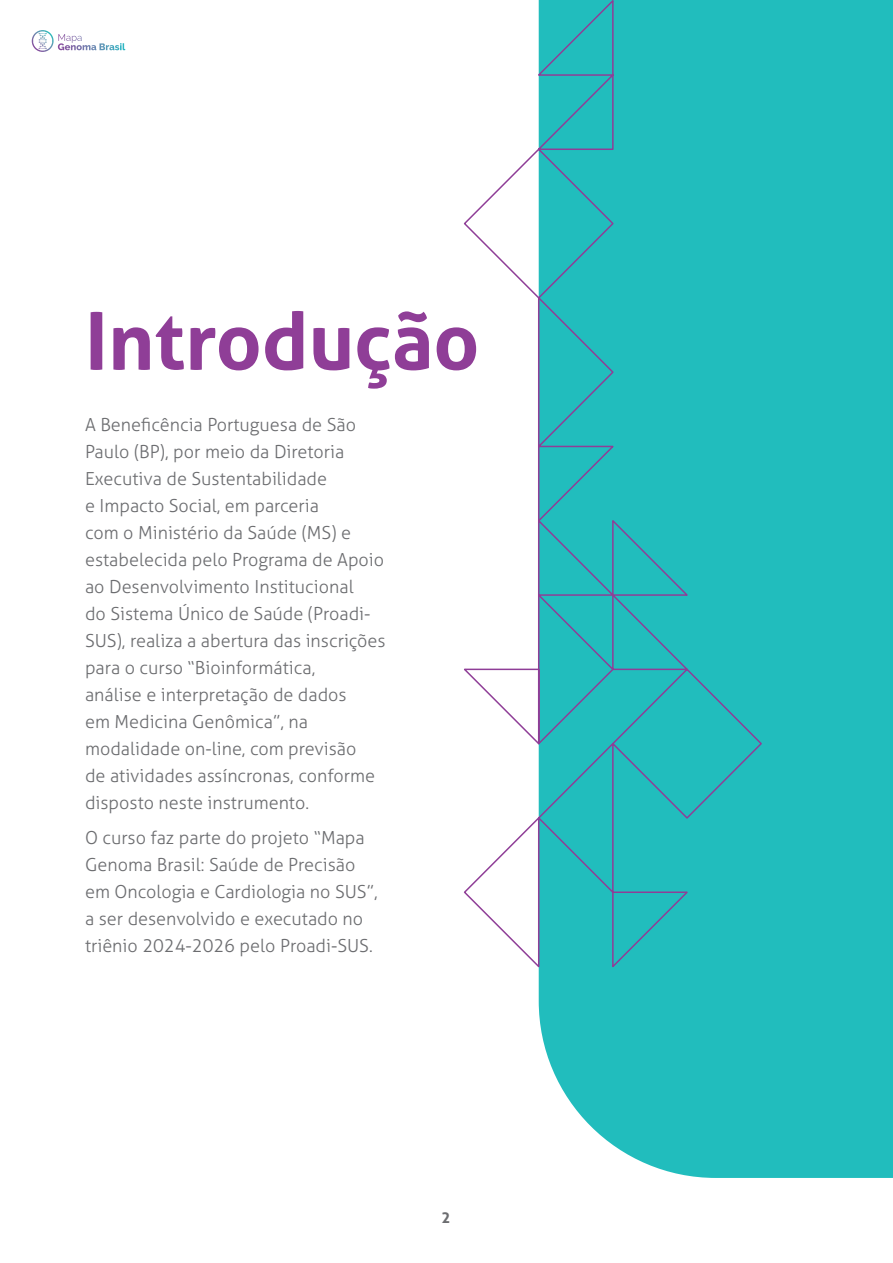
<style>
.page{position:relative;width:893px;height:1263px;background:#fff}
.page>*{position:absolute;margin:0;border:0;box-sizing:border-box;transform-origin:0 0}
.titulo{font:700 79.5px "Aller";color:#8f3e97}
.texto_corrido{font:300 18px/27px "Aller";color:#6c6d70}
.t1{font:700 15px "Aller";color:#6c6d70}
</style>
<div class="page">
<svg style="left:31px;top:30px;width:51px;height:22px"></svg>
<div style="left:539px;top:0;width:354px;height:1178px;background:#21bdbd"></div>
<svg style="left:463px;top:0;width:300px;height:970px"></svg>
<p class="titulo" style="left:85px;top:292px;width:396px">Introdução</p>
<p class="texto_corrido" style="left:85px;top:411px;width:302px">A Beneficência Portuguesa de São Paulo (BP), por meio da Diretoria Executiva de Sustentabilidade<br>e Impacto Social, em parceria<br>com o Ministério da Saúde (MS) e estabelecida pelo Programa de Apoio ao Desenvolvimento Institucional<br>do Sistema Único de Saúde (Proadi-SUS), realiza a abertura das inscrições para o curso “Bioinformática,<br>análise e interpretação de dados<br>em Medicina Genômica”, na modalidade on-line, com previsão<br>de atividades assíncronas, conforme disposto neste instrumento.</p>
<p class="texto_corrido" style="left:85px;top:824px;width:294px">O curso faz parte do projeto “Mapa Genoma Brasil: Saúde de Precisão em Oncologia e Cardiologia no SUS”, a ser desenvolvido e executado no triênio 2024-2026 pelo Proadi-SUS.</p>
<p class="t1" style="left:441px;top:1208px;width:10px">2</p>
</div>
